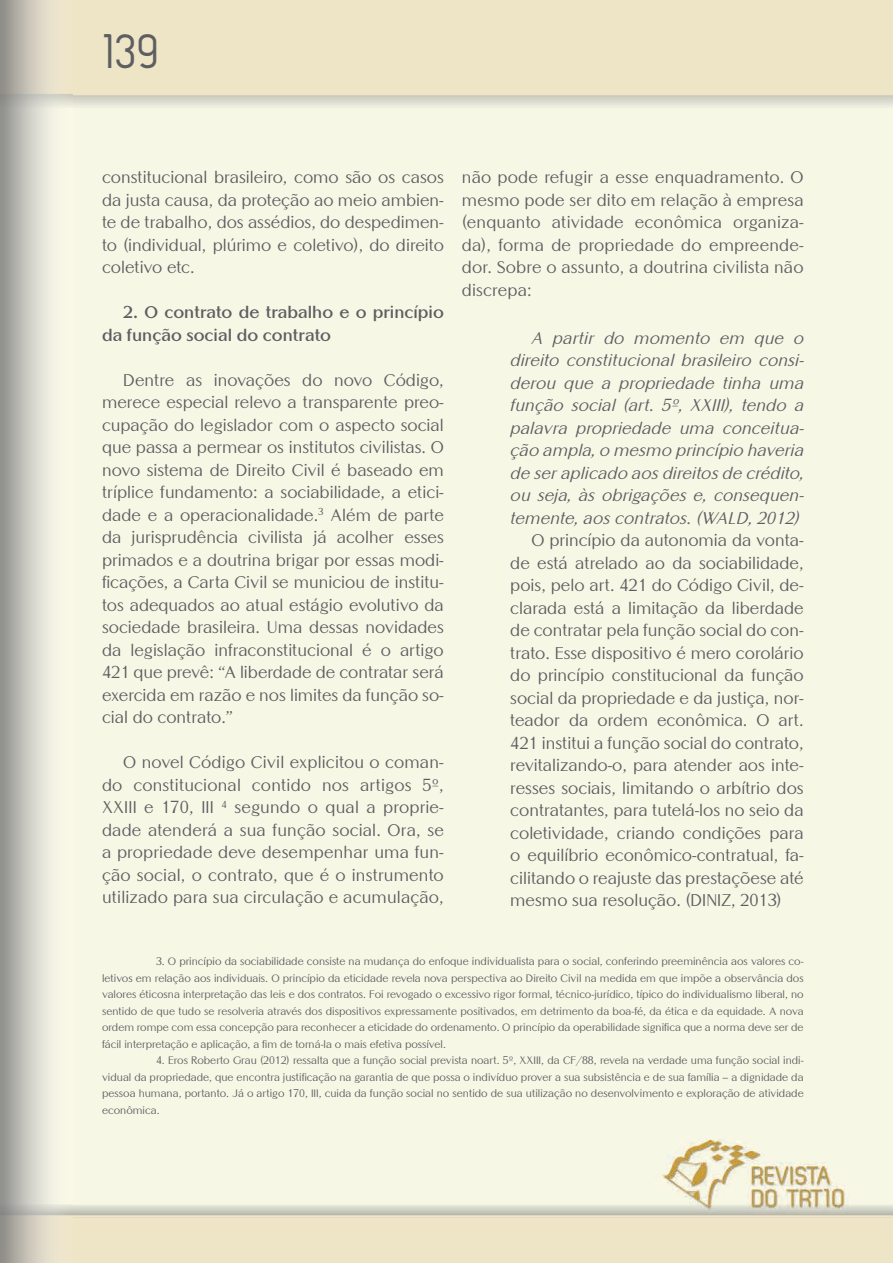
<style>
.page{position:relative;width:893px;height:1263px;background:#fff}
.page>*{position:absolute;margin:0;border:0;box-sizing:border-box;transform-origin:0 0}
.t1{font:49.5px "Zag";color:#5d5e60}
.t2{font:16.5px/22.5px "Altrincham";color:#5d5e60;text-align:justify}
.t3{font:italic 16.5px/22.5px "Altrincham";letter-spacing:.01em;color:#5d5e60;text-align:justify}
.t4{font:700 16.5px/22.5px "Altrincham";color:#5d5e60}
.t5{font:10.5px/16.5px "Altrincham";color:#5d5e60;text-align:justify}
</style>
<div class="page">
<img style="left:89px;top:0;width:804px;height:1263px">
<h1 class="t1" style="left:106px;top:24px;width:57px">139</h1>
<p class="t2" style="left:102px;top:166px;width:343px">constitucional brasileiro, como são os casos da justa causa, da proteção ao meio ambien&shy;te de trabalho, dos assédios, do despedimen&shy;to (individual, plúrimo e coletivo), do direito coletivo etc.</p>
<p class="t4" style="left:102px;top:301px;width:343px;text-indent:21px">2. O contrato de trabalho e o princípio da função social do contrato</p>
<p class="t2" style="left:102px;top:369px;width:343px;text-indent:21px">Dentre as inovações do novo Código, merece especial relevo a transparente preo&shy;cupação do legislador com o aspecto social que passa a permear os institutos civilistas. O novo sistema de Direito Civil é baseado em tríplice fundamento: a sociabilidade, a etici&shy;dade e a operacionalidade.<sup>3</sup> Além de parte da jurisprudência civilista já acolher esses primados e a doutrina brigar por essas modi&shy;ficações, a Carta Civil se municiou de institu&shy;tos adequados ao atual estágio evolutivo da sociedade brasileira. Uma dessas novidades da legislação infraconstitucional é o artigo 421 que prevê: “A liberdade de contratar será exercida em razão e nos limites da função so&shy;cial do contrato.”</p>
<p class="t2" style="left:102px;top:751px;width:343px;text-indent:21px">O novel Código Civil explicitou o coman&shy;do constitucional contido nos artigos 5º, XXIII e 170, III <sup>4</sup> segundo o qual a proprie&shy;dade atenderá a sua função social. Ora, se a propriedade deve desempenhar uma fun&shy;ção social, o contrato, que é o instrumento utilizado para sua circulação e acumulação,</p>
<p class="t2" style="left:462px;top:166px;width:343px">não pode refugir a esse enquadramento. O mesmo pode ser dito em relação à empresa (enquanto atividade econômica organiza&shy;da), forma de propriedade do empreende&shy;dor. Sobre o assunto, a doutrina civilista não discrepa:</p>
<p class="t3" style="left:510px;top:327px;width:295px;text-indent:21px">A partir do momento em que o direito constitucional brasileiro consi&shy;derou que a propriedade tinha uma função social (art. 5º, XXIII), tendo a palavra propriedade uma conceitua&shy;ção ampla, o mesmo princípio haveria de ser aplicado aos direitos de crédito, ou seja, às obrigações e, consequen&shy;temente, aos contratos. (WALD, 2012)</p>
<p class="t2" style="left:510px;top:529px;width:295px;text-indent:21px">O princípio da autonomia da vonta&shy;de está atrelado ao da sociabilidade, pois, pelo art. 421 do Código Civil, de&shy;clarada está a limitação da liberdade de contratar pela função social do con&shy;trato. Esse dispositivo é mero corolário do princípio constitucional da função social da propriedade e da justiça, nor&shy;teador da ordem econômica. O art.<br>421 institui a função social do contrato, revitalizando-o, para atender aos inte&shy;resses sociais, limitando o arbítrio dos contratantes, para tutelá-los no seio da coletividade, criando condições para o equilíbrio econômico-contratual, fa&shy;cilitando o reajuste das prestaçõese até mesmo sua resolução. (DINIZ, 2013)</p>
<p class="t5" style="left:102px;top:953px;width:703px;text-indent:54px">3. O princípio da sociabilidade consiste na mudança do enfoque individualista para o social, conferindo preeminência aos valores co&shy;letivos em relação aos individuais. O princípio da eticidade revela nova perspectiva ao Direito Civil na medida em que impõe a observância dos valores éticosna interpretação das leis e dos contratos. Foi revogado o excessivo rigor formal, técnico-jurídico, típico do individualismo liberal, no sentido de que tudo se resolveria através dos dispositivos expressamente positivados, em detrimento da boa-fé, da ética e da equidade. A nova ordem rompe com essa concepção para reconhecer a eticidade do ordenamento. O princípio da operabilidade significa que a norma deve ser de fácil interpretação e aplicação, a fim de torná-la o mais efetiva possível.</p>
<p class="t5" style="left:102px;top:1052px;width:703px;text-indent:54px">4. Eros Roberto Grau (2012) ressalta que a função social prevista noart. 5º, XXIII, da CF/88, revela na verdade uma função social indi&shy;vidual da propriedade, que encontra justificação na garantia de que possa o indivíduo prover a sua subsistência e de sua família – a dignidade da pessoa humana, portanto. Já o artigo 170, III, cuida da função social no sentido de sua utilização no desenvolvimento e exploração de atividade econômica.</p>
</div>
